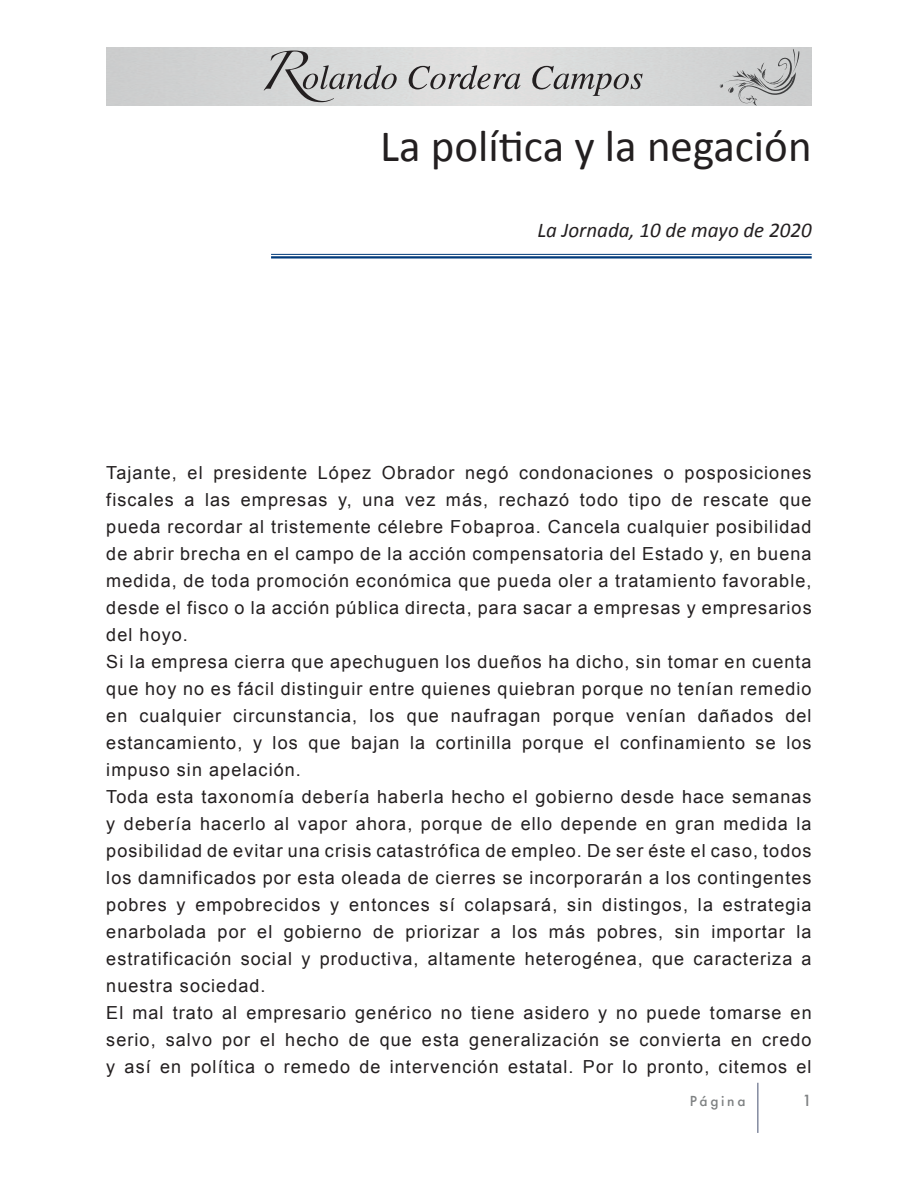
<style>
.page{position:relative;width:918px;height:1188px;background:#fff}
.page>*{position:absolute;margin:0;border:0;box-sizing:border-box;transform-origin:0 0}
.t1{font:45px "Calibri";color:#231f20}
.t2{font:italic 21px "Calibri";color:#231f20}
.t3{font:18px/27px "Arial";letter-spacing:.06em;color:#231f20;text-align:justify}
.t4{font:500 15px "Futura";color:#7e8182}
.t5{font:500 13.5px "Futura";letter-spacing:.2em;color:#7e8182}
</style>
<div class="page">
<svg style="left:264px;top:51px;width:133px;height:51px;background:#bbbcbc"></svg>
<svg style="left:409px;top:65px;width:112px;height:24px;background:#b4b3b3"></svg>
<svg style="left:532px;top:66px;width:111px;height:30px;background:#b7b7b7"></svg>
<svg style="left:719px;top:49px;width:80px;height:57px;background:#bfc0c1"></svg>
<hr style="left:757px;top:1083px;width:2px;height:50px;background:#848ba0">
<hr style="left:271px;top:254px;width:541px;height:1px;background:#013a7a">
<hr style="left:271px;top:256px;width:541px;height:3px;background:#013a7a">
<p class="t1" style="left:380px;top:118px;width:433px">La política y la negación</p>
<p class="t2" style="left:537px;top:216px;width:276px">La Jornada, 10 de mayo de 2020</p>
<p class="t3" style="left:106px;top:459px;width:707px">Tajante, el presidente López Obrador negó condonaciones o posposiciones fiscales a las empresas y, una vez más, rechazó todo tipo de rescate que pueda recordar al tristemente célebre Fobaproa. Cancela cualquier posibilidad de abrir brecha en el campo de la acción compensatoria del Estado y, en buena medida, de toda promoción económica que pueda oler a tratamiento favorable, desde el fisco o la acción pública directa, para sacar a empresas y empresarios del hoyo.</p>
<p class="t3" style="left:106px;top:648px;width:707px">Si la empresa cierra que apechuguen los dueños ha dicho, sin tomar en cuenta que hoy no es fácil distinguir entre quienes quiebran porque no tenían remedio en cualquier circunstancia, los que naufragan porque venían dañados del estancamiento, y los que bajan la cortinilla porque el confinamiento se los impuso sin apelación.</p>
<p class="t3" style="left:106px;top:783px;width:707px">Toda esta taxonomía debería haberla hecho el gobierno desde hace semanas y debería hacerlo al vapor ahora, porque de ello depende en gran medida la posibilidad de evitar una crisis catastrófica de empleo. De ser éste el caso, todos los damnificados por esta oleada de cierres se incorporarán a los contingentes pobres y empobrecidos y entonces sí colapsará, sin distingos, la estrategia enarbolada por el gobierno de priorizar a los más pobres, sin importar la estratificación social y productiva, altamente heterogénea, que caracteriza a nuestra sociedad.</p>
<p class="t3" style="left:106px;top:999px;width:707px">El mal trato al empresario genérico no tiene asidero y no puede tomarse en serio, salvo por el hecho de que esta generalización se convierta en credo y así en política o remedo de intervención estatal. Por lo pronto, citemos el</p>
<p class="t5" style="left:690px;top:1092px;width:57px">Página</p>
<p class="t4" style="left:802px;top:1091px;width:11px">1</p>
</div>
